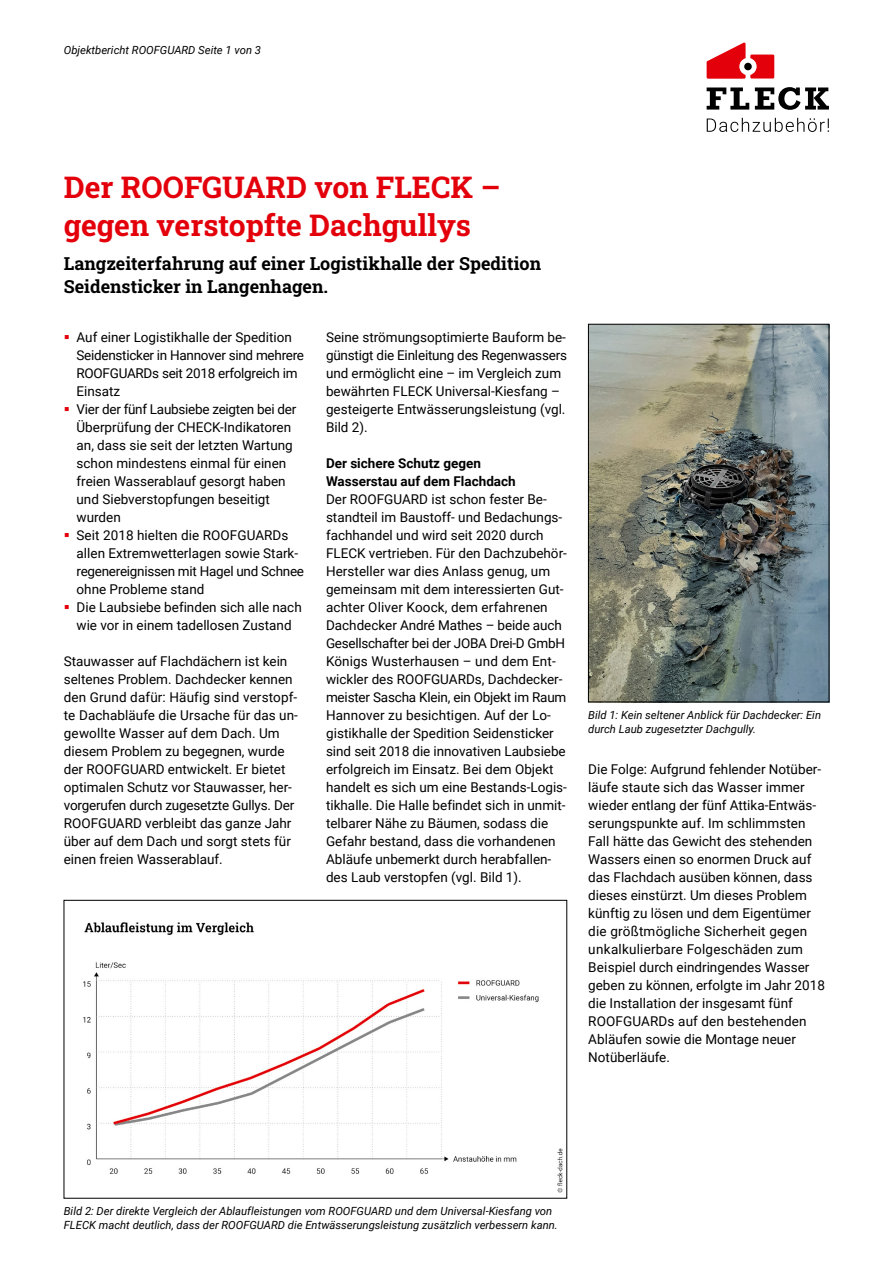
<style>
.page{position:relative;width:893px;height:1263px;background:#fff}
.page>*{position:absolute;margin:0;border:0;box-sizing:border-box;transform-origin:0 0}
.t1{font:30px/37.5px "Roboto Slab";color:#e3000b}
.t2{font:18px/22.5px "Roboto Slab";color:#000}
.t3{font:13.5px/18px "Roboto";color:#000}
.t4{font:13.5px/18px "Roboto";letter-spacing:-.02em;color:#000}
.t5{font:700 13.5px/18px "Roboto";color:#000}
.t6{font:italic 11.25px/13.5px "Roboto";color:#000}
.s1{color:#e3000b}
</style>
<div class="page">
<svg style="left:707px;top:43px;width:67px;height:36px"></svg>
<div style="left:744px;top:63px;width:8px;height:7px;background:#000;border-radius:50%"></div>
<svg style="left:707px;top:87px;width:42px;height:23px"></svg>
<svg style="left:755px;top:87px;width:74px;height:23px"></svg>
<svg style="left:707px;top:118px;width:122px;height:14px"></svg>
<img style="left:83px;top:922px;width:480px;height:271px">
<div style="left:64px;top:900px;width:503px;height:298px;border:1px solid #000"></div>
<img style="left:590px;top:326px;width:237px;height:374px">
<div style="left:588px;top:324px;width:241px;height:378px;border:1px solid #000"></div>
<p class="t6" style="left:64px;top:43px;width:199px">Objektbericht ROOFGUARD Seite 1 von 3</p>
<h1 class="t1" style="left:64px;top:168px;width:438px">Der ROOFGUARD von FLECK – gegen verstopfte Dachgullys</h1>
<h2 class="t2" style="left:64px;top:252px;width:479px">Langzeiterfahrung auf einer Logistikhalle der Spedition<br>Seidensticker in Langenhagen.</h2>
<p class="t4" style="left:77px;top:328px;width:229px;text-indent:-13px"><span class="s1">▪</span> Auf einer Logistikhalle der Spedition<br>Seidensticker in Hannover sind mehrere<br>ROOFGUARDs seit 2018 erfolgreich im<br>Einsatz</p>
<p class="t3" style="left:77px;top:400px;width:221px;text-indent:-13px"><span class="s1">▪</span> Vier der fünf Laubsiebe zeigten bei der<br>Überprüfung der CHECK-Indikatoren an, dass sie seit der letzten Wartung schon mindestens einmal für einen freien Wasserablauf gesorgt haben und Siebverstopfungen beseitigt wurden</p>
<p class="t3" style="left:77px;top:526px;width:229px;text-indent:-13px"><span class="s1">▪</span> Seit 2018 hielten die ROOFGUARDs allen Extremwetterlagen sowie Stark&shy;regenereignissen mit Hagel und Schnee ohne Probleme stand</p>
<p class="t3" style="left:64px;top:598px;width:240px;text-align:center"><span class="s1">▪</span> Die Laubsiebe befinden sich alle nach wie vor in einem tadellosen Zustand</p>
<p class="t3" style="left:64px;top:652px;width:236px">Stauwasser auf Flachdächern ist kein seltenes Problem. Dachdecker kennen den Grund dafür: Häufig sind verstopf&shy;te Dachabläufe die Ursache für das un&shy;gewollte Wasser auf dem Dach. Um diesem Problem zu begegnen, wurde der ROOFGUARD entwickelt. Er bietet optimalen Schutz vor Stauwasser, her&shy;vorgerufen durch zugesetzte Gullys. Der ROOFGUARD verbleibt das ganze Jahr über auf dem Dach und sorgt stets für einen freien Wasserablauf.</p>
<p class="t3" style="left:326px;top:328px;width:243px">Seine strömungsoptimierte Bauform be&shy;günstigt die Einleitung des Regenwassers und ermöglicht eine – im Vergleich zum bewährten FLECK Universal-Kiesfang – gesteigerte Entwässerungsleistung (vgl.<br>Bild 2).</p>
<p class="t5" style="left:326px;top:454px;width:191px">Der sichere Schutz gegen<br>Wasserstau auf dem Flachdach</p>
<p class="t3" style="left:326px;top:490px;width:242px">Der ROOFGUARD ist schon fester Be&shy;standteil im Baustoff- und Bedachungs&shy;fachhandel und wird seit 2020 durch FLECK vertrieben. Für den Dachzubehör-Hersteller war dies Anlass genug, um gemeinsam mit dem interessierten Gut&shy;achter Oliver Koock, dem erfahrenen Dachdecker André Mathes – beide auch Gesellschafter bei der JOBA Drei-D GmbH Königs Wusterhausen – und dem Ent&shy;wickler des ROOFGUARDs, Dachdecker&shy;meister Sascha Klein, ein Objekt im Raum Hannover zu besichtigen. Auf der Lo&shy;gistikhalle der Spedition Seidensticker sind seit 2018 die innovativen Laubsiebe erfolgreich im Einsatz. Bei dem Objekt handelt es sich um eine Bestands-Logis&shy;tikhalle. Die Halle befindet sich in unmit&shy;telbarer Nähe zu Bäumen, sodass die Gefahr bestand, dass die vorhandenen Abläufe unbemerkt durch herabfallen&shy;des Laub verstopfen (vgl. Bild 1).</p>
<p class="t6" style="left:588px;top:708px;width:234px">Bild 1: Kein seltener Anblick für Dachdecker: Ein durch Laub zugesetzter Dachgully.</p>
<p class="t3" style="left:588px;top:759px;width:238px">Die Folge: Aufgrund fehlender Notüber&shy;läufe staute sich das Wasser immer wieder entlang der fünf Attika-Entwäs&shy;serungspunkte auf. Im schlimmsten Fall hätte das Gewicht des stehenden Wassers einen so enormen Druck auf das Flachdach ausüben können, dass dieses einstürzt. Um dieses Problem künftig zu lösen und dem Eigentümer die größtmögliche Sicherheit gegen unkalkulierbare Folgeschäden zum Beispiel durch eindringendes Wasser geben zu können, erfolgte im Jahr 2018 die Installation der insgesamt fünf ROOFGUARDs auf den bestehenden Abläufen sowie die Montage neuer Notüberläufe.</p>
<p class="t6" style="left:64px;top:1204px;width:495px">Bild 2: Der direkte Vergleich der Ablaufleistungen vom ROOFGUARD und dem Universal-Kiesfang von<br>FLECK macht deutlich, dass der ROOFGUARD die Entwässerungsleistung zusätzlich verbessern kann.</p>
</div>
